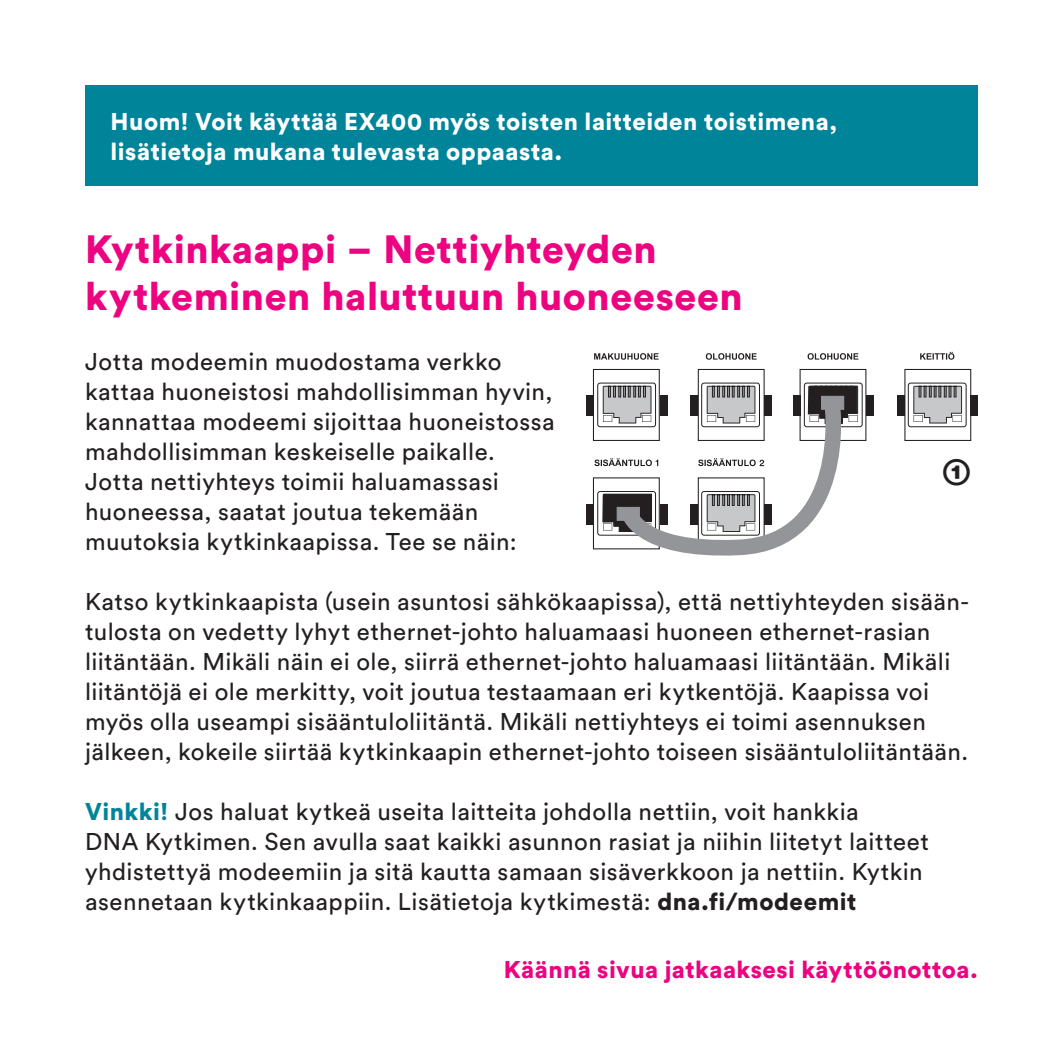
<style>
.page{position:relative;width:1063px;height:1063px;background:#fff}
.page>*{position:absolute;margin:0;border:0;box-sizing:border-box;transform-origin:0 0}
.t1{font:900 39px/46.8px "Circular Std";letter-spacing:.015em;color:#ed0280}
.Bodytext{font:900 36px "Circular Std";color:#231f20}
.t2{font:24px/30px "Circular Std";letter-spacing:.02em;color:#231f20}
.Bodytext-2{font:900 24px/30px "Circular Std";letter-spacing:.02em;color:#fff}
.t3{font:900 24px "Circular Std";letter-spacing:.02em;color:#ed0280}
.s1{font-weight:900;color:#00849a}
.s2{font-weight:900}
</style>
<div class="page">
<div style="left:85px;top:85px;width:893px;height:100px;background:#00849a"></div>
<svg style="left:908px;top:383px;width:59px;height:44px"></svg>
<div style="left:586px;top:504px;width:8px;height:21px;background:#231f20"></div>
<div style="left:586px;top:395px;width:8px;height:21px;background:#231f20"></div>
<div style="left:897px;top:395px;width:7px;height:21px;background:#231f20"></div>
<div style="left:866px;top:395px;width:8px;height:21px;background:#231f20"></div>
<div style="left:970px;top:395px;width:8px;height:21px;background:#231f20"></div>
<div style="left:593px;top:369px;width:67px;height:72px;border:1px solid #231f20"></div>
<div style="left:800px;top:369px;width:66px;height:72px;border:1px solid #231f20"></div>
<div style="left:698px;top:369px;width:67px;height:72px;border:1px solid #231f20"></div>
<div style="left:904px;top:369px;width:67px;height:72px;border:1px solid #231f20"></div>
<svg style="left:706px;top:353px;width:51px;height:7px"></svg>
<svg style="left:808px;top:353px;width:50px;height:7px"></svg>
<svg style="left:594px;top:353px;width:65px;height:7px"></svg>
<svg style="left:920px;top:352px;width:34px;height:8px"></svg>
<svg style="left:594px;top:383px;width:272px;height:173px"></svg>
<p class="Bodytext-2" style="left:111px;top:106px;width:728px">Huom! Voit käyttää EX400 myös toisten laitteiden toistimena, lisätietoja mukana tulevasta oppaasta.</p>
<p class="t1" style="left:85px;top:225px;width:659px">Kytkinkaappi – Nettiyhteyden kytkeminen haluttuun huoneeseen</p>
<p class="t2" style="left:85px;top:346px;width:471px">Jotta modeemin muodostama verkko kattaa huoneistosi mahdollisimman hyvin, kannattaa modeemi sijoittaa huoneistossa mahdollisimman keskeiselle paikalle.<br>Jotta nettiyhteys toimii haluamassasi huoneessa, saatat joutua tekemään muutoksia kytkinkaapissa. Tee se näin:</p>
<p class="t2" style="left:85px;top:586px;width:886px">Katso kytkinkaapista (usein asuntosi sähkökaapissa), että nettiyhteyden sisään&shy;tulosta on vedetty lyhyt ethernet-johto haluamaasi huoneen ethernet-rasian liitäntään. Mikäli näin ei ole, siirrä ethernet-johto haluamaasi liitäntään. Mikäli liitäntöjä ei ole merkitty, voit joutua testaamaan eri kytkentöjä. Kaapissa voi myös olla useampi sisääntuloliitäntä. Mikäli nettiyhteys ei toimi asennuksen jälkeen, kokeile siirtää kytkinkaapin ethernet-johto toiseen sisääntuloliitäntään.</p>
<p class="t2" style="left:85px;top:796px;width:845px"><span class="s1">Vinkki!</span> Jos haluat kytkeä useita laitteita johdolla nettiin, voit hankkia<br>DNA Kytkimen. Sen avulla saat kaikki asunnon rasiat ja niihin liitetyt laitteet yhdistettyä modeemiin ja sitä kautta samaan sisäverkkoon ja nettiin. Kytkin asennetaan kytkinkaappiin. Lisätietoja kytkimestä: <span class="s2">dna.fi/modeemit</span></p>
<p class="Bodytext" style="left:942px;top:448px;width:31px">➀</p>
<p class="t3" style="left:504px;top:954px;width:476px">Käännä sivua jatkaaksesi käyttöönottoa.</p>
</div>
